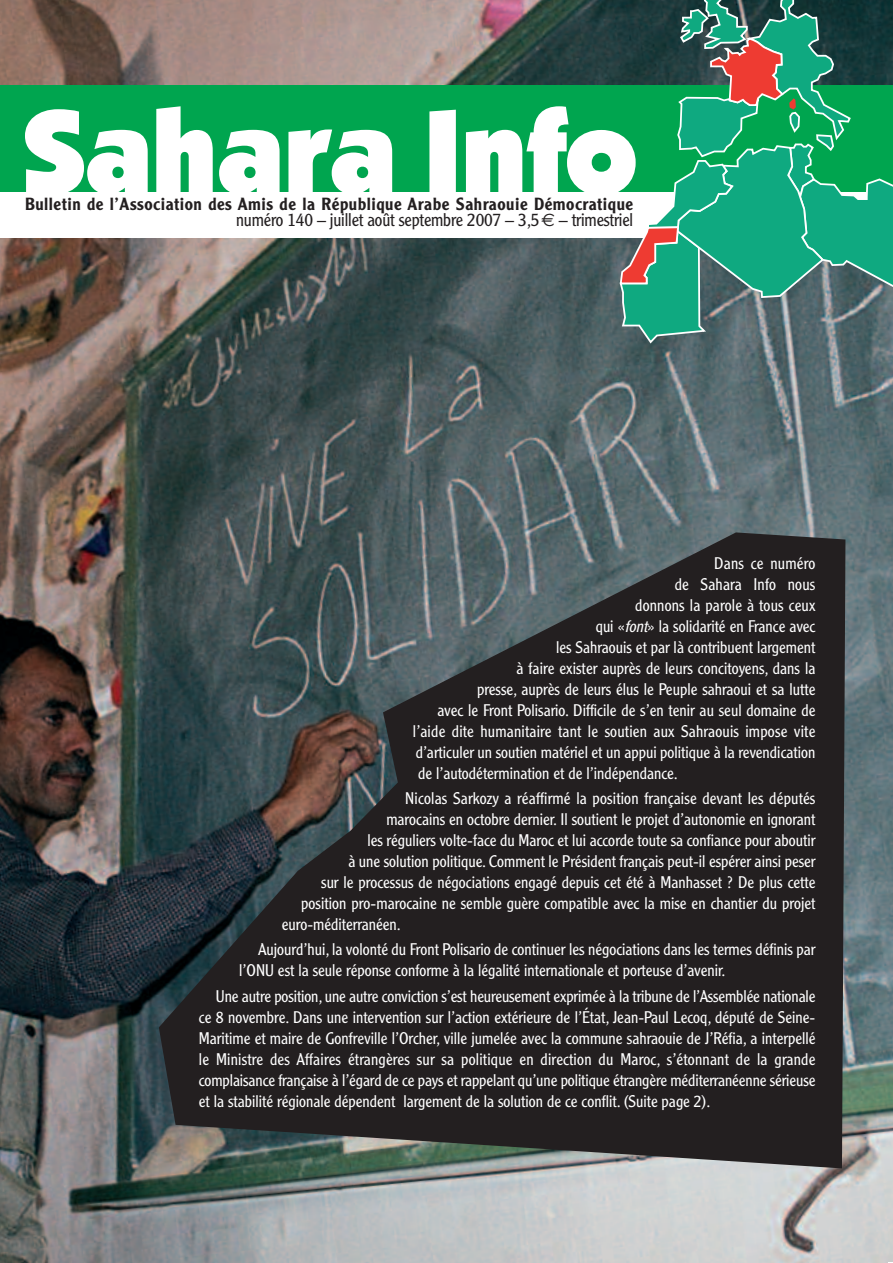
<style>
.page{position:relative;width:893px;height:1263px;background:#fff}
.page>*{position:absolute;margin:0;border:0;box-sizing:border-box;transform-origin:0 0}
.t1{font:900 120px "Kabel IT Cby BT";letter-spacing:-.015em;color:#fff}
.t2{font:300 18px "Clearface Gothic LH";letter-spacing:-.01em;color:#231f20}
.t3{font:500 17.25px "Clearface Gothic LH";letter-spacing:.03em;color:#231f20}
.t4{font:300 16.5px/21px "Clearface Gothic LH";color:#fff}
.s1{font-family:"Euro Sans";font-weight:400}
.s2{font-style:italic}
</style>
<div class="page">
<img style="left:0;top:0;width:893px;height:1263px">
<div style="left:0;top:132px;width:893px;height:106px;background:#fff"></div>
<div style="left:0;top:85px;width:893px;height:106px;background:#00a54f"></div>
<svg style="left:618px;top:0;width:275px;height:345px"></svg>
<svg style="left:159px;top:532px;width:686px;height:636px;background:#2e3031"></svg>
<h1 class="t1" style="left:21px;top:106px;width:618px">Sahara Info</h1>
<p class="t3" style="left:25px;top:198px;width:609px">Bulletin de l’Association des Amis de la République Arabe Sahraouie Démocratique</p>
<p class="t2" style="left:236px;top:213px;width:399px">numéro 140 – juillet août septembre 2007 – 3,5<span class="s1">€</span> – trimestriel</p>
<p class="t4" style="left:714px;top:554px;width:103px">Dans ce numéro</p>
<p class="t4" style="left:675px;top:575px;width:142px">de Sahara Info nous</p>
<p class="t4" style="left:635px;top:596px;width:182px">donnons la parole à tous ceux</p>
<p class="t4" style="left:596px;top:617px;width:221px">qui «<span class="s2">font</span>» la solidarité en France avec</p>
<p class="t4" style="left:556px;top:638px;width:261px">les Sahraouis et par là contribuent largement</p>
<p class="t4" style="left:517px;top:659px;width:300px">à faire exister auprès de leurs concitoyens, dans la</p>
<p class="t4" style="left:477px;top:680px;width:340px">presse, auprès de leurs élus le Peuple sahraoui et sa lutte</p>
<p class="t4" style="left:437px;top:701px;width:379px">avec le Front Polisario. Difficile de s’en tenir au seul domaine de</p>
<p class="t4" style="left:413px;top:722px;width:404px">l’aide dite humanitaire tant le soutien aux Sahraouis impose vite</p>
<p class="t4" style="left:416px;top:743px;width:401px">d’articuler un soutien matériel et un appui politique à la revendication</p>
<p class="t4" style="left:418px;top:764px;width:261px">de l’autodétermination et de l’indépendance.</p>
<p class="t4" style="left:405px;top:789px;width:412px">Nicolas Sarkozy a réaffirmé la position française devant les députés</p>
<p class="t4" style="left:386px;top:810px;width:431px">marocains en octobre dernier. Il soutient le projet d’autonomie en ignorant</p>
<p class="t4" style="left:367px;top:831px;width:450px">les réguliers volte-face du Maroc et lui accorde toute sa confiance pour aboutir</p>
<p class="t4" style="left:348px;top:852px;width:469px">à une solution politique. Comment le Président français peut-il espérer ainsi peser</p>
<p class="t4" style="left:321px;top:873px;width:496px">sur le processus de négociations engagé depuis cet été à Manhasset ? De plus cette</p>
<p class="t4" style="left:301px;top:894px;width:516px">position pro-marocaine ne semble guère compatible avec la mise en chantier du projet</p>
<p class="t4" style="left:282px;top:915px;width:121px">euro-méditerranéen.</p>
<p class="t4" style="left:239px;top:940px;width:578px;text-indent:19px">Aujourd’hui, la volonté du Front Polisario de continuer les négociations dans les termes définis par l’ONU est la seule réponse conforme à la légalité internationale et porteuse d’avenir.</p>
<p class="t4" style="left:199px;top:987px;width:618px;text-align:justify;text-indent:17px">Une autre position, une autre conviction s’est heureusement exprimée à la tribune de l’Assemblée nationale ce 8 novembre. Dans une intervention sur l’action extérieure de l’État, Jean-Paul Lecoq, député de Seine-Maritime et maire de Gonfreville l’Orcher, ville jumelée avec la commune sahraouie de J’Réfia, a interpellé le Ministre des Affaires étrangères sur sa politique en direction du Maroc, s’étonnant de la grande complaisance française à l’égard de ce pays et rappelant qu’une politique étrangère méditerranéenne sérieuse et la stabilité régionale dépendent largement de la solution de ce conflit. (Suite page 2).</p>
</div>
